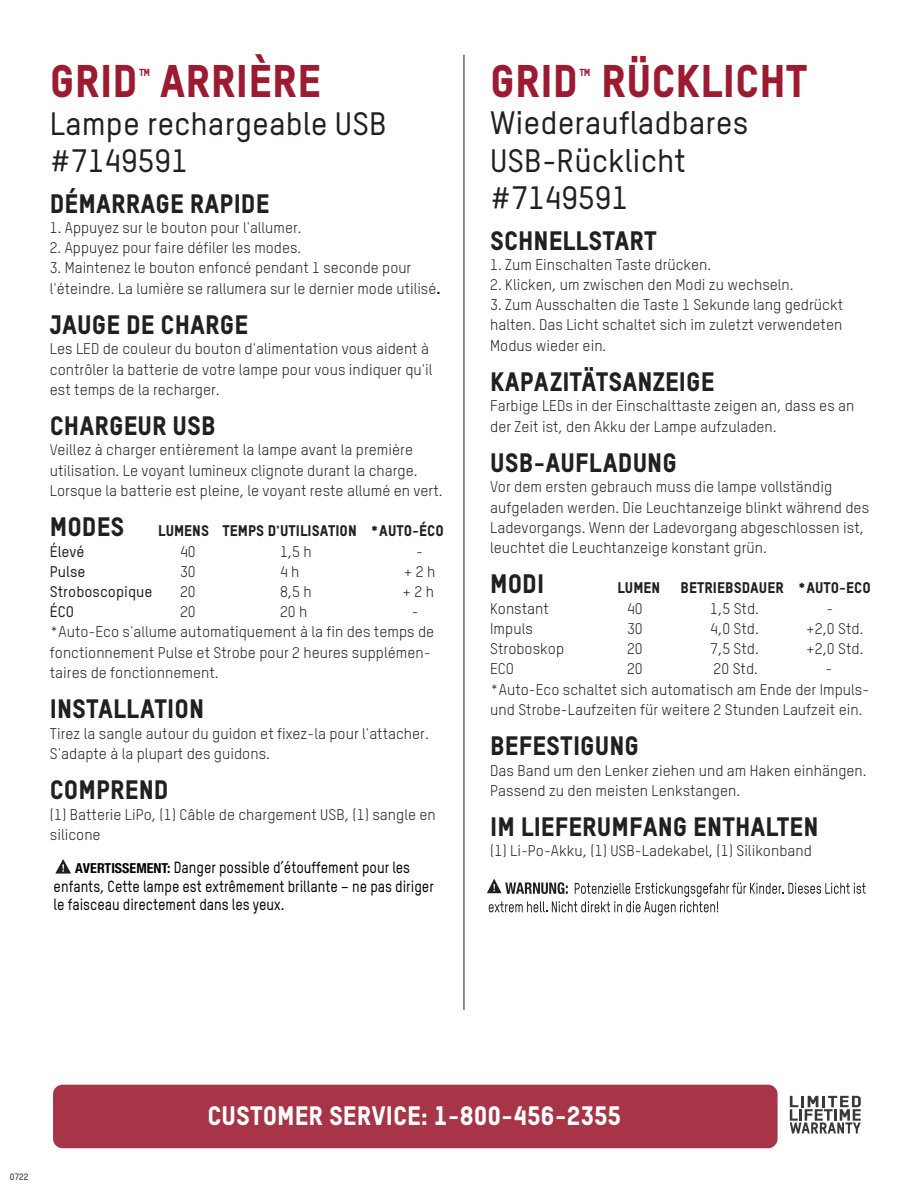
<style>
.page{position:relative;width:918px;height:1188px;background:#fff}
.page>*{position:absolute;margin:0;border:0;box-sizing:border-box;transform-origin:0 0}
.t1{font:45px "TSTAR Headline";color:#9c1b30}
.t2{font:500 31.8px/37.5px "TSTAR";color:#231f20}
.t3{font:26.25px "TSTAR Headline";color:#231f20}
.t4{font:26.25px "TSTAR Headline";color:#fff}
.t5{font:500 18.75px "TSTAR";color:#9c1b30}
.t6{font:500 15.9px/18.8px "TSTAR";color:#000;scale:.89 1}
.t7{font:15.15px/20.2px "TSTAR";color:#231f20}
.t8{font:15.15px "TSTAR Headline";color:#231f20}
.t9{font:500 15.15px "TSTAR";color:#231f20}
.t10{font:500 9px "TSTAR";color:#231f20}
.s1{font-family:"TSTAR Headline"}
.s2{font-family:"Helvetica Neue LT Std";font-weight:700;font-stretch:condensed;font-size:13.8px}
</style>
<div class="page">
<svg style="left:56px;top:859px;width:15px;height:15px"></svg>
<hr style="left:464px;top:55px;width:1px;height:955px;background:#231f20">
<div style="left:53px;top:1085px;width:725px;height:63px;background:#a73547;border-radius:10px"></div>
<svg style="left:790px;top:1096px;width:71px;height:37px"></svg>
<svg style="left:487px;top:879px;width:379px;height:37px"></svg>
<h1 class="t1" style="left:160px;top:53px;width:163px">ARRIÈRE</h1>
<h2 class="t2" style="left:50px;top:104px;width:338px">Lampe rechargeable USB #7149591</h2>
<h3 class="t3" style="left:50px;top:187px;width:221px">DÉMARRAGE RAPIDE</h3>
<p class="t7" style="left:50px;top:217px;width:253px">1. Appuyez sur le bouton pour l'allumer.</p>
<p class="t7" style="left:50px;top:237px;width:253px">2. Appuyez pour faire défiler les modes.</p>
<p class="t7" style="left:50px;top:258px;width:392px">3. Maintenez le bouton enfoncé pendant 1 seconde pour l'éteindre. La lumière se rallumera sur le dernier mode utilisé<span class="s1">.</span></p>
<h3 class="t3" style="left:50px;top:308px;width:200px">JAUGE DE CHARGE</h3>
<p class="t7" style="left:50px;top:339px;width:384px">Les LED de couleur du bouton d'alimentation vous aident à contrôler la batterie de votre lampe pour vous indiquer qu'il est temps de la recharger.</p>
<h3 class="t3" style="left:50px;top:410px;width:168px">CHARGEUR USB</h3>
<p class="t7" style="left:50px;top:440px;width:394px">Veillez à charger entièrement la lampe avant la première utilisation. Le voyant lumineux clignote durant la charge.<br>Lorsque la batterie est pleine, le voyant reste allumé en vert.</p>
<h3 class="t3" style="left:50px;top:511px;width:76px">MODES</h3>
<p class="t8" style="left:158px;top:522px;width:287px">LUMENS TEMPS D'UTILISATION *AUTO-ÉCO</p>
<p class="t9" style="left:50px;top:542px;width:36px">Élevé</p>
<p class="t7" style="left:180px;top:541px;width:17px">40</p>
<p class="t7" style="left:280px;top:541px;width:33px">1,5 h</p>
<p class="t7" style="left:416px;top:541px;width:8px">-</p>
<p class="t9" style="left:50px;top:562px;width:37px">Pulse</p>
<p class="t7" style="left:180px;top:561px;width:17px">30</p>
<p class="t7" style="left:280px;top:561px;width:21px">4 h</p>
<p class="t7" style="left:404px;top:561px;width:33px">+ 2 h</p>
<p class="t9" style="left:50px;top:582px;width:104px">Stroboscopique</p>
<p class="t7" style="left:180px;top:581px;width:17px">20</p>
<p class="t7" style="left:280px;top:581px;width:33px">8,5 h</p>
<p class="t7" style="left:403px;top:581px;width:33px">+ 2 h</p>
<p class="t9" style="left:50px;top:603px;width:26px">ÉCO</p>
<p class="t7" style="left:180px;top:602px;width:17px">20</p>
<p class="t7" style="left:280px;top:602px;width:29px">20 h</p>
<h1 class="t1" style="left:50px;top:53px;width:89px">GRID</h1>
<p class="t5" style="left:138px;top:64px;width:15px">™</p>
<p class="t7" style="left:50px;top:602px;width:386px;text-indent:362px">- *Auto-Eco s'allume automatiquement à la fin des temps de fonctionnement Pulse et Strobe pour 2 heures supplémen&shy;taires de fonctionnement.</p>
<h3 class="t3" style="left:50px;top:693px;width:156px">INSTALLATION</h3>
<p class="t7" style="left:50px;top:723px;width:381px">Tirez la sangle autour du guidon et fixez-la pour l'attacher.<br>S'adapte à la plupart des guidons.</p>
<h3 class="t3" style="left:50px;top:774px;width:120px">COMPREND</h3>
<p class="t7" style="left:50px;top:804px;width:388px">(1) Batterie LiPo, (1) Câble de chargement USB, (1) sangle en silicone</p>
<p class="t6" style="left:54px;top:858px;width:429px;text-indent:22px"><span class="s2">AVERTISSEMENT:</span> Danger possible d’étouffement pour les enfants, Cette lampe est extrêmement brillante – ne pas diriger le faisceau directement dans les yeux.</p>
<h1 class="t1" style="left:601px;top:53px;width:208px">RÜCKLICHT</h1>
<h2 class="t2" style="left:490px;top:104px;width:260px">Wiederaufladbares<br>USB-Rücklicht #7149591</h2>
<h3 class="t3" style="left:490px;top:224px;width:168px">SCHNELLSTART</h3>
<p class="t7" style="left:490px;top:254px;width:223px">1. Zum Einschalten Taste drücken.</p>
<p class="t7" style="left:490px;top:274px;width:305px">2. Klicken, um zwischen den Modi zu wechseln.</p>
<p class="t7" style="left:490px;top:295px;width:354px;text-align:justify">3. Zum Ausschalten die Taste 1 Sekunde lang gedrückt halten. Das Licht schaltet sich im zuletzt verwendeten Modus wieder ein.</p>
<h3 class="t3" style="left:490px;top:366px;width:226px">KAPAZITÄTSANZEIGE</h3>
<p class="t7" style="left:490px;top:396px;width:366px">Farbige LEDs in der Einschalttaste zeigen an, dass es an der Zeit ist, den Akku der Lampe aufzuladen.</p>
<h3 class="t3" style="left:490px;top:446px;width:188px">USB-AUFLADUNG</h3>
<p class="t7" style="left:490px;top:477px;width:381px">Vor dem ersten gebrauch muss die lampe vollständig aufgeladen werden. Die Leuchtanzeige blinkt während des Ladevorgangs. Wenn der Ladevorgang abgeschlossen ist, leuchtet die Leuchtanzeige konstant grün.</p>
<h3 class="t3" style="left:490px;top:568px;width:56px">MODI</h3>
<p class="t8" style="left:617px;top:579px;width:44px">LUMEN</p>
<p class="t8" style="left:681px;top:579px;width:192px">BETRIEBSDAUER *AUTO-ECO</p>
<p class="t7" style="left:490px;top:598px;width:60px">Konstant</p>
<p class="t7" style="left:627px;top:598px;width:17px">40</p>
<p class="t7" style="left:710px;top:598px;width:50px">1,5 Std.</p>
<p class="t7" style="left:826px;top:598px;width:8px">-</p>
<p class="t7" style="left:490px;top:618px;width:44px">Impuls</p>
<p class="t7" style="left:627px;top:618px;width:17px">30</p>
<p class="t7" style="left:710px;top:618px;width:50px">4,0 Std.</p>
<p class="t7" style="left:806px;top:618px;width:59px">+2,0 Std.</p>
<p class="t7" style="left:490px;top:638px;width:76px">Stroboskop</p>
<p class="t7" style="left:627px;top:638px;width:17px">20</p>
<p class="t7" style="left:710px;top:638px;width:50px">7,5 Std.</p>
<p class="t7" style="left:806px;top:638px;width:59px">+2,0 Std.</p>
<p class="t7" style="left:490px;top:659px;width:25px">ECO</p>
<p class="t7" style="left:627px;top:659px;width:17px">20</p>
<p class="t7" style="left:714px;top:659px;width:46px">20 Std.</p>
<h1 class="t1" style="left:490px;top:53px;width:89px">GRID</h1>
<p class="t5" style="left:578px;top:63px;width:15px">™</p>
<p class="t7" style="left:490px;top:659px;width:381px;text-indent:335px">- *Auto-Eco schaltet sich automatisch am Ende der Impuls&shy;und Strobe-Laufzeiten für weitere 2 Stunden Laufzeit ein.</p>
<h3 class="t3" style="left:490px;top:730px;width:150px">BEFESTIGUNG</h3>
<p class="t7" style="left:490px;top:760px;width:378px">Das Band um den Lenker ziehen und am Haken einhängen.<br>Passend zu den meisten Lenkstangen.</p>
<h3 class="t3" style="left:490px;top:811px;width:330px">IM LIEFERUMFANG ENTHALTEN</h3>
<p class="t7" style="left:490px;top:841px;width:323px">(1) Li-Po-Akku, (1) USB-Ladekabel, (1) Silikonband</p>
<p class="t10" style="left:10px;top:1172px;width:20px">0722</p>
<h3 class="t4" style="left:208px;top:1100px;width:415px">CUSTOMER SERVICE: 1-800-456-2355</h3>
</div>
